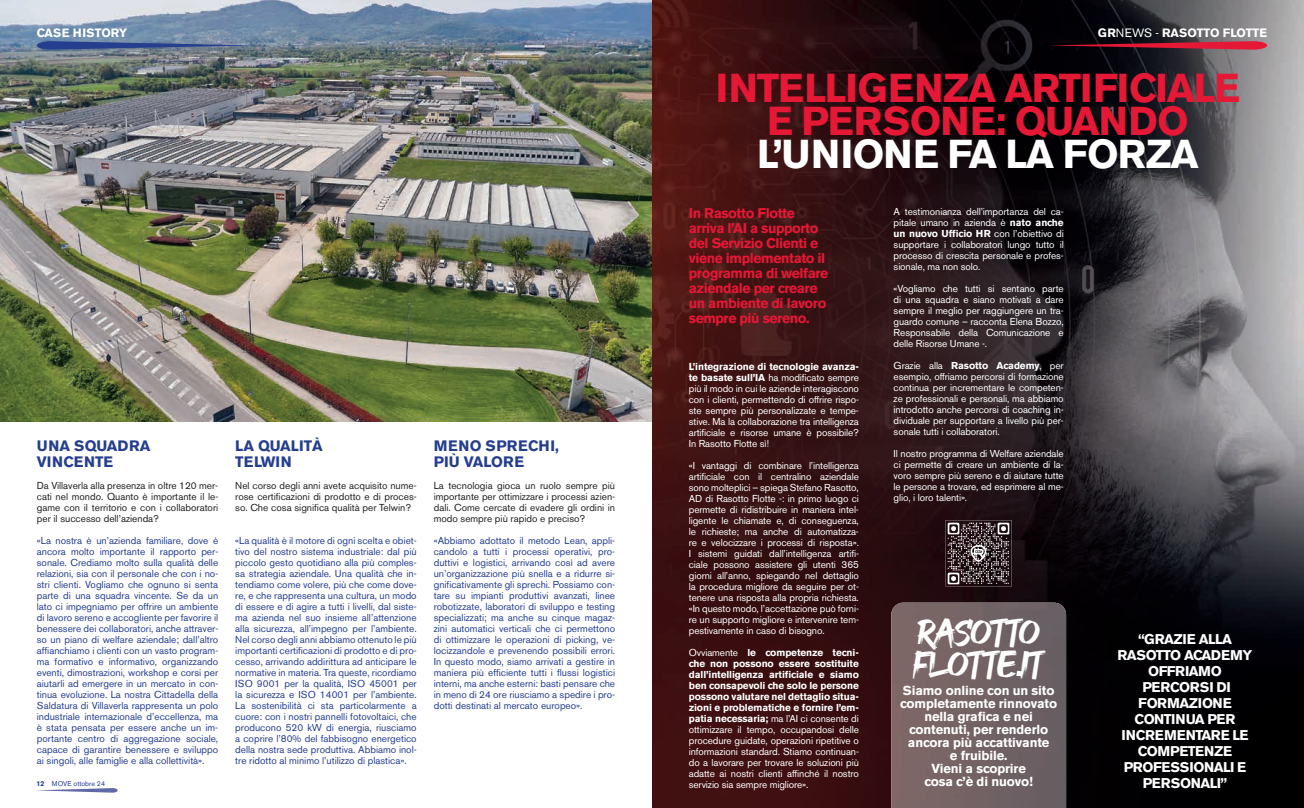
<style>
.page{position:relative;width:1304px;height:808px;background:#fff}
.page>*{position:absolute;margin:0;border:0;box-sizing:border-box;transform-origin:0 0}
.t1{font:700 40px/33px "Akzidenz Grotesk BE";letter-spacing:-.03em;color:#e51836;text-align:center}
.t2{font:700 40px "Akzidenz Grotesk BE";letter-spacing:-.01em;color:#fff}
.t3{font:37px/32px "GOODBRUSH";letter-spacing:-.04em;color:#fff}
.t4{font:700 15px/16px "Akzidenz Grotesk BE";color:#253f8e}
.t5{font:700 14px/15px "Akzidenz Grotesk BE";letter-spacing:-.03em;color:#e51836}
.t6{font:700 14px/16px "Akzidenz Grotesk BE";letter-spacing:-.04em;color:#fff;text-align:center}
.t7{font:700 13px/13px "Akzidenz Grotesk BE";letter-spacing:-.01em;color:#fff;text-align:center}
.t8{font:700 12px "Akzidenz Grotesk BE";color:#fff}
.t9{font:10px/11px "Akzidenz Grotesk BE";color:#253f8e;text-align:justify}
.t10{font:10px/11px "Akzidenz Grotesk BE";letter-spacing:-.01em;color:#fff;text-align:justify}
.t11{font:10px/11px "Akzidenz Grotesk BE";color:#231f20;text-align:justify}
.t12{font:7px "Akzidenz Grotesk BE";color:#253f8e}
.s1{font-weight:400}
.s2{font-weight:700}
</style>
<div class="page">
<svg style="left:36px;top:788px;width:82px;height:5px"></svg>
<img style="left:652px;top:0;width:652px;height:808px">
<img style="left:891px;top:603px;width:175px;height:205px">
<img style="left:0;top:0;width:652px;height:421px">
<svg style="left:36px;top:41px;width:219px;height:9px;background:#4c6294"></svg>
<svg style="left:1049px;top:41px;width:219px;height:9px;background:#7d192a"></svg>
<svg style="left:946px;top:520px;width:66px;height:66px;background:#55484c"></svg>
<p class="t8" style="left:37px;top:26px;width:92px">CASE HISTORY</p>
<p class="t8" style="left:1098px;top:26px;width:171px">GR<span class="s1">NEWS -</span> RASOTTO FLOTTE</p>
<h3 class="t4" style="left:37px;top:438px;width:115px">UNA SQUADRA<br>VINCENTE</h3>
<p class="t11" style="left:37px;top:480px;width:183px">Da Villaverla alla presenza in oltre 120 mer&shy;cati nel mondo. Quanto è importante il le&shy;game con il territorio e con i collaboratori per il successo dell’azienda?</p>
<p class="t9" style="left:37px;top:535px;width:183px">«La nostra è un’azienda familiare, dove è ancora molto importante il rapporto per&shy;sonale. Crediamo molto sulla qualità delle relazioni, sia con il personale che con i no&shy;stri clienti. Vogliamo che ognuno si senta parte di una squadra vincente. Se da un lato ci impegniamo per offrire un ambiente di lavoro sereno e accogliente per favorire il benessere dei collaboratori, anche attraver&shy;so un piano di welfare aziendale; dall’altro affianchiamo i clienti con un vasto program&shy;ma formativo e informativo, organizzando eventi, dimostrazioni, workshop e corsi per aiutarli ad emergere in un mercato in con&shy;tinua evoluzione. La nostra Cittadella della Saldatura di Villaverla rappresenta un polo industriale internazionale d’eccellenza, ma è stata pensata per essere anche un im&shy;portante centro di aggregazione sociale, capace di garantire benessere e sviluppo ai singoli, alle famiglie e alla collettività».</p>
<p class="t12" style="left:36px;top:779px;width:70px"><span class="s2">12</span> MOVE ottobre 24</p>
<h3 class="t4" style="left:235px;top:438px;width:89px">LA QUALITÀ<br>TELWIN</h3>
<p class="t11" style="left:235px;top:480px;width:183px">Nel corso degli anni avete acquisito nume&shy;rose certificazioni di prodotto e di proces&shy;so. Che cosa significa qualità per Telwin?</p>
<p class="t9" style="left:235px;top:535px;width:183px">«La qualità è il motore di ogni scelta e obiet&shy;tivo del nostro sistema industriale: dal più piccolo gesto quotidiano alla più comples&shy;sa strategia aziendale. Una qualità che in&shy;tendiamo come volere, più che come dove&shy;re, e che rappresenta una cultura, un modo di essere e di agire a tutti i livelli, dal siste&shy;ma azienda nel suo insieme all’attenzione alla sicurezza, all’impegno per l’ambiente.<br>Nel corso degli anni abbiamo ottenuto le più importanti certificazioni di prodotto e di pro&shy;cesso, arrivando addirittura ad anticipare le normative in materia. Tra queste, ricordiamo ISO 9001 per la qualità, ISO 45001 per la sicurezza e ISO 14001 per l’ambiente.<br>La sostenibilità ci sta particolarmente a cuore: con i nostri pannelli fotovoltaici, che producono 520 kW di energia, riusciamo a coprire l’80% del fabbisogno energetico della nostra sede produttiva. Abbiamo inol&shy;tre ridotto al minimo l’utilizzo di plastica».</p>
<h3 class="t4" style="left:434px;top:438px;width:127px">MENO SPRECHI,<br>PIÙ VALORE</h3>
<p class="t11" style="left:434px;top:480px;width:183px">La tecnologia gioca un ruolo sempre più importante per ottimizzare i processi azien&shy;dali. Come cercate di evadere gli ordini in modo sempre più rapido e preciso?</p>
<p class="t9" style="left:434px;top:535px;width:183px">«Abbiamo adottato il metodo Lean, appli&shy;candolo a tutti i processi operativi, pro&shy;duttivi e logistici, arrivando così ad avere un’organizzazione più snella e a ridurre si&shy;gnificativamente gli sprechi. Possiamo con&shy;tare su impianti produttivi avanzati, linee robotizzate, laboratori di sviluppo e testing specializzati; ma anche su cinque magaz&shy;zini automatici verticali che ci permettono di ottimizzare le operazioni di picking, ve&shy;locizzandole e prevenendo possibili errori.<br>In questo modo, siamo arrivati a gestire in maniera più efficiente tutti i flussi logistici interni, ma anche esterni: basti pensare che in meno di 24 ore riusciamo a spedire i pro&shy;dotti destinati al mercato europeo».</p>
<h1 class="t1" style="left:716px;top:72px;width:526px">INTELLIGENZA ARTIFICIALE<br>E PERSONE: QUANDO</h1>
<h1 class="t2" style="left:757px;top:131px;width:443px">L’UNIONE FA LA FORZA</h1>
<h3 class="t5" style="left:689px;top:206px;width:141px">In Rasotto Flotte arriva l’AI a supporto del Servizio Clienti e viene implementato il programma di welfare aziendale per creare un ambiente di lavoro sempre più sereno.</h3>
<p class="t10" style="left:894px;top:206px;width:172px">A testimonianza dell’importanza del ca&shy;pitale umano in azienda è <span class="s2">nato anche un nuovo Ufficio HR</span> con l’obiettivo di supportare i collaboratori lungo tutto il processo di crescita personale e profes&shy;sionale, ma non solo.</p>
<p class="t10" style="left:894px;top:283px;width:172px">«Vogliamo che tutti si sentano parte di una squadra e siano motivati a dare sempre il meglio per raggiungere un tra&shy;guardo comune – racconta Elena Bozzo, Responsabile della Comunicazione e delle Risorse Umane -.</p>
<p class="t10" style="left:894px;top:360px;width:172px">Grazie alla <span class="s2">Rasotto Academy</span>, per esempio, offriamo percorsi di formazione continua per incrementare le competen&shy;ze professionali e personali, ma abbiamo introdotto anche percorsi di coaching in&shy;dividuale per supportare a livello più per&shy;sonale tutti i collaboratori.</p>
<p class="t10" style="left:894px;top:448px;width:172px">Il nostro programma di Welfare aziendale ci permette di creare un ambiente di la&shy;voro sempre più sereno e di aiutare tutte le persone a trovare, ed esprimere al me&shy;glio, i loro talenti».</p>
<p class="t10" style="left:689px;top:361px;width:172px"><span class="s2">L’integrazione di tecnologie avanza&shy;te basate sull’IA</span> ha modificato sempre più il modo in cui le aziende interagiscono con i clienti, permettendo di offrire rispo&shy;ste sempre più personalizzate e tempe&shy;stive. Ma la collaborazione tra intelligenza artificiale e risorse umane è possibile?<br>In Rasotto Flotte sì!</p>
<p class="t10" style="left:689px;top:460px;width:172px">«I vantaggi di combinare l’intelligenza artificiale con il centralino aziendale sono molteplici – spiega Stefano Rasotto, AD di Rasotto Flotte -: in primo luogo ci permette di ridistribuire in maniera intel&shy;ligente le chiamate e, di conseguenza, le richieste; ma anche di automatizza&shy;re e velocizzare i processi di risposta».<br>I sistemi guidati dall’intelligenza artifi&shy;ciale possono assistere gli utenti 365 giorni all’anno, spiegando nel dettaglio la procedura migliore da seguire per ot&shy;tenere una risposta alla propria richiesta. «In questo modo, l’accettazione può forni&shy;re un supporto migliore e intervenire tem&shy;pestivamente in caso di bisogno.</p>
<p class="t10" style="left:689px;top:647px;width:172px">Ovviamente <span class="s2">le competenze tecni&shy;che non possono essere sostituite dall’intelligenza artificiale e siamo ben consapevoli che solo le persone possono valutare nel dettaglio situa&shy;zioni e problematiche e fornire l’em&shy;patia necessaria;</span> ma l’AI ci consente di ottimizzare il tempo, occupandosi delle procedure guidate, operazioni ripetitive o informazioni standard. Stiamo continuan&shy;do a lavorare per trovare le soluzioni più adatte ai nostri clienti affinché il nostro servizio sia sempre migliore».</p>
<h2 class="t3" style="left:913px;top:617px;width:133px">RASOTTO<br>FLOTTE.IT</h2>
<h3 class="t6" style="left:1118px;top:631px;width:136px">“GRAZIE ALLA<br>RASOTTO ACADEMY<br>OFFRIAMO<br>PERCORSI DI<br>FORMAZIONE<br>CONTINUA PER<br>INCREMENTARE LE<br>COMPETENZE<br>PROFESSIONALI E<br>PERSONALI”</h3>
<h3 class="t7" style="left:900px;top:684px;width:158px">Siamo online con un sito completamente rinnovato nella grafica e nei contenuti, per renderlo ancora più accattivante<br>e fruibile.<br>Vieni a scoprire<br>cosa c’è di nuovo!</h3>
</div>
